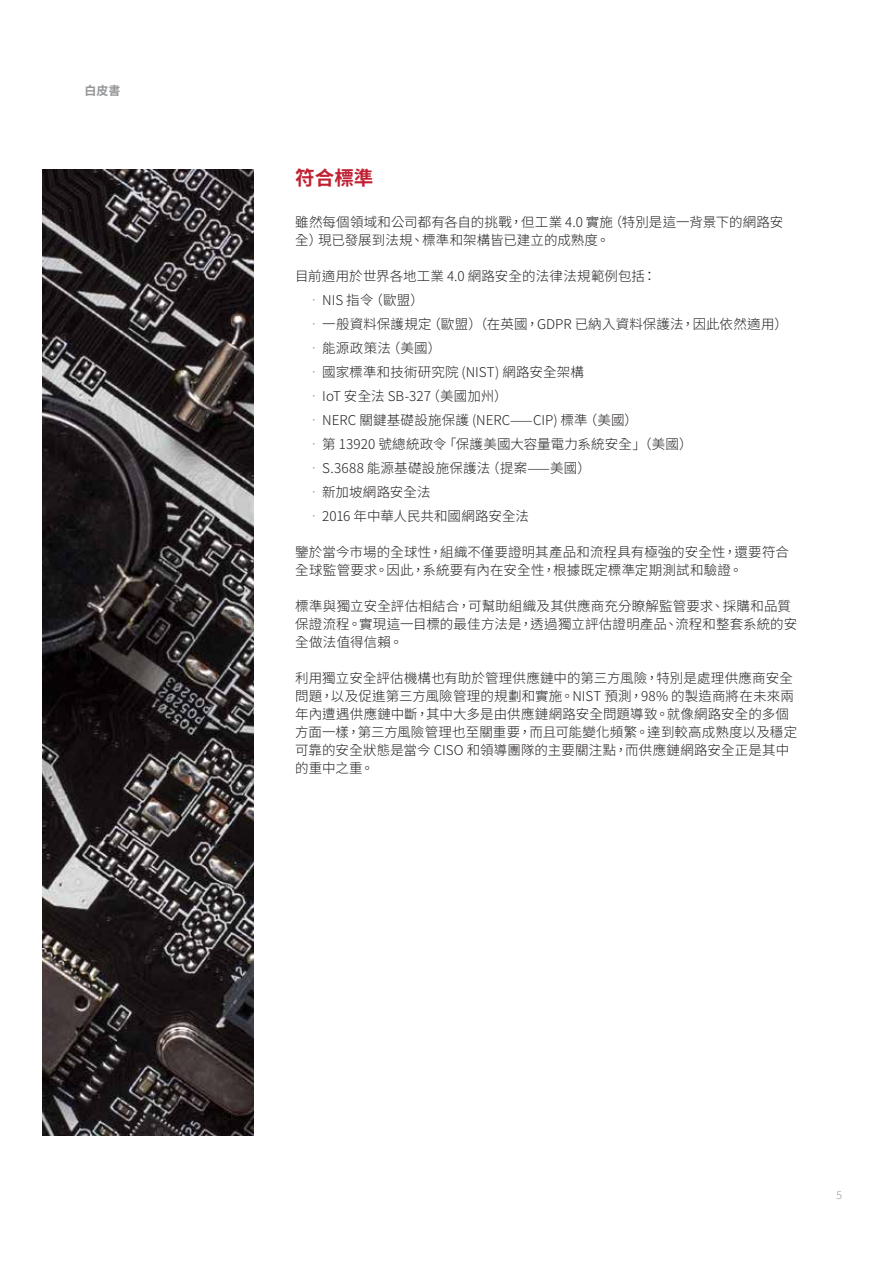
<style>
.page{position:relative;width:893px;height:1263px;background:#fff}
.page>*{position:absolute;margin:0;border:0;box-sizing:border-box;transform-origin:0 0}
.t1{font:700 19.5px "Noto Sans CJ Ktc";color:#c02032}
.t2{font:300 13.5px/18px "Noto Sans CJ Ktc";letter-spacing:.01em;color:#231f20}
.t3{font:700 12px "Noto Sans CJ Ktc";color:#939597}
.t4{font:300 10.5px "Noto Sans CJ Ktc";color:#939597}
.s1{color:#939597}
</style>
<div class="page">
<img style="left:43px;top:169px;width:210px;height:966px">
<p class="t3" style="left:84px;top:83px;width:38px">白皮書</p>
<h1 class="t1" style="left:295px;top:167px;width:80px">符合標準</h1>
<p class="t2" style="left:295px;top:213px;width:490px">雖然每個領域和公司都有各自的挑戰，但工業 4.0 實施（特別是這一背景下的網路安全）現已發展到法規、標準和架構皆已建立的成熟度。</p>
<p class="t2" style="left:295px;top:267px;width:362px">目前適用於世界各地工業 4.0 網路安全的法律法規範例包括：</p>
<p class="t2" style="left:307px;top:291px;width:118px"><span class="s1">•</span>NIS 指令（歐盟）</p>
<p class="t2" style="left:307px;top:315px;width:482px"><span class="s1">•</span>一般資料保護規定（歐盟）（在英國，GDPR 已納入資料保護法，因此依然適用）</p>
<p class="t2" style="left:307px;top:339px;width:135px"><span class="s1">•</span>能源政策法（美國）</p>
<p class="t2" style="left:307px;top:363px;width:278px"><span class="s1">•</span>國家標準和技術研究院 (NIST) 網路安全架構</p>
<p class="t2" style="left:307px;top:387px;width:202px"><span class="s1">•</span>IoT 安全法 SB-327（美國加州）</p>
<p class="t2" style="left:307px;top:411px;width:332px"><span class="s1">•</span>NERC 關鍵基礎設施保護 (NERC——CIP) 標準（美國）</p>
<p class="t2" style="left:307px;top:435px;width:387px"><span class="s1">•</span>第 13920 號總統政令「保護美國大容量電力系統安全」（美國）</p>
<p class="t2" style="left:307px;top:459px;width:285px"><span class="s1">•</span>S.3688 能源基礎設施保護法（提案——美國）</p>
<p class="t2" style="left:307px;top:483px;width:125px"><span class="s1">•</span>新加坡網路安全法</p>
<p class="t2" style="left:307px;top:507px;width:223px"><span class="s1">•</span>2016 年中華人民共和國網路安全法</p>
<p class="t2" style="left:295px;top:543px;width:495px">鑒於當今市場的全球性，組織不僅要證明其產品和流程具有極強的安全性，還要符合全球監管要求。因此，系統要有內在安全性，根據既定標準定期測試和驗證。</p>
<p class="t2" style="left:295px;top:597px;width:503px">標準與獨立安全評估相結合，可幫助組織及其供應商充分瞭解監管要求、採購和品質保證流程。實現這一目標的最佳方法是，透過獨立評估證明產品、流程和整套系統的安全做法值得信賴。</p>
<p class="t2" style="left:295px;top:669px;width:504px">利用獨立安全評估機構也有助於管理供應鏈中的第三方風險，特別是處理供應商安全問題，以及促進第三方風險管理的規劃和實施。NIST 預測，98% 的製造商將在未來兩年內遭遇供應鏈中斷，其中大多是由供應鏈網路安全問題導致。就像網路安全的多個方面一樣，第三方風險管理也至關重要，而且可能變化頻繁。達到較高成熟度以及穩定可靠的安全狀態是當今 CISO 和領導團隊的主要關注點，而供應鏈網路安全正是其中的重中之重。</p>
<p class="t4" style="left:836px;top:1189px;width:7px">5</p>
</div>
